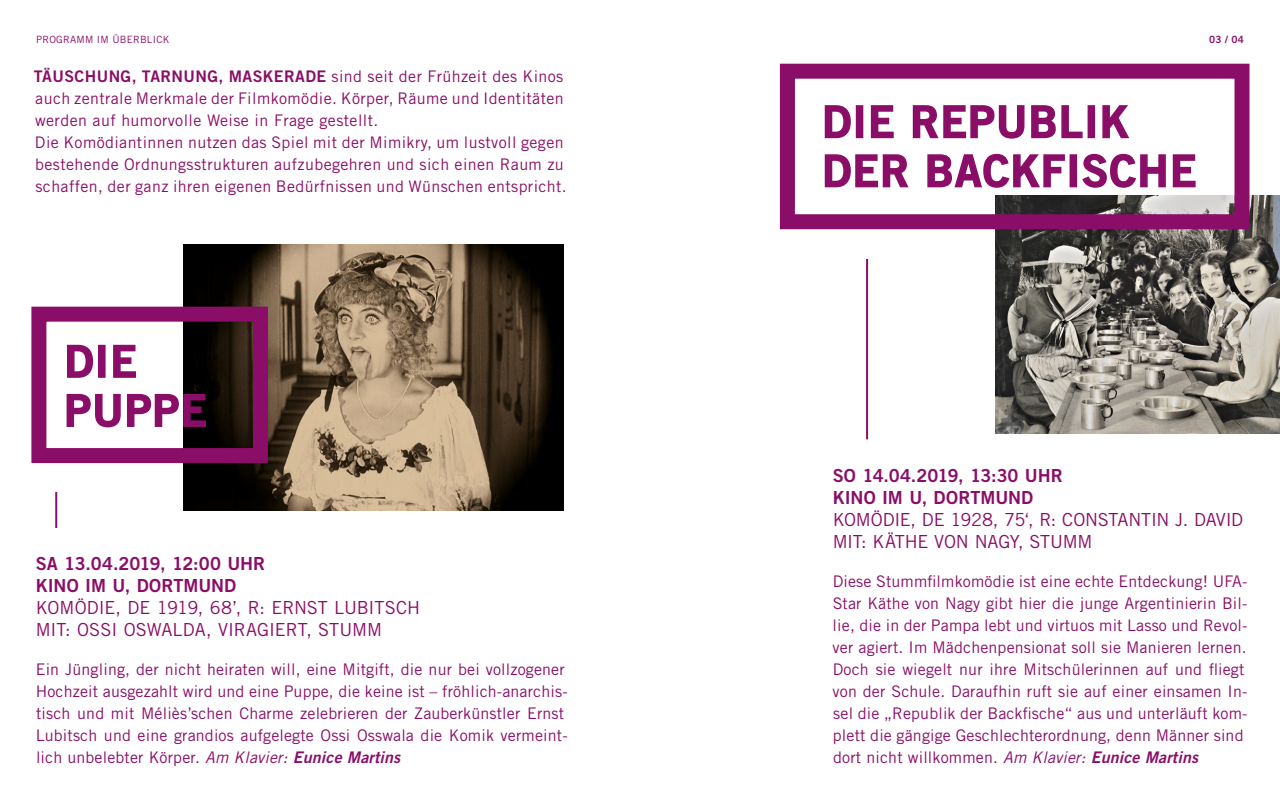
<style>
.page{position:relative;width:1280px;height:800px;background:#fff}
.page>*{position:absolute;margin:0;border:0;box-sizing:border-box;transform-origin:0 0}
.t1{font:18px "Trade Gothic LT Std";letter-spacing:-.01em;color:#8a0e67}
.t2{font:18px/22px "Trade Gothic LT Std Bd 2";color:#8a0e67}
.t3{font:18px "Trade Gothic LT Std";letter-spacing:-.03em;color:#8a0e67}
.t4{font:16px/22px "Trade Gothic LT Std";letter-spacing:.01em;color:#8a0e67}
.t5{font:16px "Trade Gothic LT Std Bd 2";letter-spacing:.025em;color:#8a0e67}
.t6{font:10px "Trade Gothic LT Std";letter-spacing:.025em;color:#8a0e67}
.t7{font:10px "Trade Gothic LT Std Bd 2";color:#8a0e67}
.s1{font-family:"Trade Gothic LT Std"}
.s2{font-style:italic}
.s3{font-family:"Trade Gothic LT Std Bd 2 Obl"}
</style>
<div class="page">
<img style="left:996px;top:195px;width:283px;height:238px">
<div style="left:780px;top:64px;width:470px;height:165px;border:15px solid #8a0e67"></div>
<hr style="left:866px;top:259px;width:2px;height:180px;background:#8a0e67">
<svg style="left:825px;top:105px;width:38px;height:33px"></svg>
<div style="left:857px;top:106px;width:6px;height:31px;background:#8a0e67"></div>
<svg style="left:871px;top:105px;width:23px;height:33px"></svg>
<svg style="left:913px;top:105px;width:112px;height:34px"></svg>
<svg style="left:1031px;top:105px;width:64px;height:33px"></svg>
<div style="left:1088px;top:106px;width:6px;height:31px;background:#8a0e67"></div>
<svg style="left:1102px;top:105px;width:27px;height:33px"></svg>
<svg style="left:825px;top:154px;width:84px;height:33px"></svg>
<svg style="left:927px;top:154px;width:239px;height:34px"></svg>
<svg style="left:1173px;top:154px;width:23px;height:33px"></svg>
<img style="left:184px;top:244px;width:380px;height:266px">
<div style="left:31px;top:307px;width:237px;height:156px;border:15px solid #8a0e67"></div>
<hr style="left:55px;top:492px;width:2px;height:36px;background:#8a0e67">
<svg style="left:67px;top:345px;width:39px;height:33px"></svg>
<div style="left:99px;top:346px;width:6px;height:31px;background:#8a0e67"></div>
<svg style="left:113px;top:345px;width:23px;height:33px"></svg>
<svg style="left:67px;top:394px;width:54px;height:33px"></svg>
<svg style="left:127px;top:394px;width:79px;height:33px"></svg>
<p class="t6" style="left:36px;top:34px;width:15px">Programm</p>
<p class="t6" style="left:97px;top:34px;width:43px">im Überbli</p>
<p class="t6" style="left:156px;top:34px;width:13px">ck</p>
<p class="t7" style="left:1209px;top:33px;width:36px">03 / 04</p>
<p class="t5" style="left:34px;top:67px;width:531px">TÄUSCHUNG, TARNUNG, MASKERADE <span class="s1">sind seit der Frühzeit des Kinos</span></p>
<p class="t4" style="left:35px;top:87px;width:533px">auch zentrale Merkmale der Filmkomödie. Körper, Räume und Identitäten werden auf humorvolle Weise in Frage gestellt.<br>Die Komödiantinnen nutzen das Spiel mit der Mimikry, um lustvoll gegen bestehende Ordnungsstrukturen aufzubegehren und sich einen Raum zu schaffen, der ganz ihren eigenen Bedürfnissen und Wünschen entspricht.</p>
<p class="t2" style="left:36px;top:552px;width:231px">SA 13.04.2019, 12:00 U HR<br>KINO IM U, DORTMUND</p>
<p class="t3" style="left:36px;top:597px;width:248px">Komödi e, DE 1919, 68’, R: Ernst</p>
<p class="t1" style="left:334px;top:597px;width:33px">Lubits</p>
<p class="t1" style="left:396px;top:597px;width:22px">ch</p>
<p class="t1" style="left:36px;top:619px;width:63px">mit: Ossi</p>
<p class="t1" style="left:124px;top:619px;width:25px">Oswalda</p>
<p class="t1" style="left:206px;top:619px;width:22px">, viragi</p>
<p class="t1" style="left:275px;top:619px;width:92px">ert, stumm</p>
<p class="t4" style="left:36px;top:658px;width:533px">Ein Jüngling, der nicht heiraten will, eine Mitgift, die nur bei vollzogener Hochzeit ausgezahlt wird und eine Puppe, die keine ist – fröhlich-anarchis&shy;tisch und mit Méliès’schen Charme zelebrieren der Zauberkünstler Ernst Lubitsch und eine grandios aufgelegte Ossi Osswala die Komik vermeint&shy;lich unbelebter Körper. <span class="s2">Am Klavier:</span> <span class="s3">Eunice Martins</span></p>
<p class="t2" style="left:833px;top:464px;width:231px">SO 14.04.2019, 13:30 U HR<br>KINO IM U, DORTMUND</p>
<p class="t1" style="left:833px;top:509px;width:241px">Komödi e, DE 1928, 75‘, R: Constantin</p>
<p class="t1" style="left:1175px;top:509px;width:41px">J. David</p>
<p class="t1" style="left:833px;top:531px;width:114px">mit: Käth e von</p>
<p class="t1" style="left:975px;top:531px;width:102px">Nagy, stumm</p>
<p class="t4" style="left:833px;top:570px;width:416px">Diese Stummfilmkomödie ist eine echte Entdeckung! U FA-Star Käthe von Nagy gibt hier die junge Argentinierin Bil&shy;lie, die in der Pampa lebt und virtuos mit Lasso und Revol&shy;ver agiert. Im Mädchenpensionat soll sie Manieren lernen.<br>Doch sie wiegelt nur ihre Mitschülerinnen auf und fliegt von der Schule. Daraufhin ruft sie auf einer einsamen In&shy;sel die „Republik der Backfische“ aus und unterläuft kom&shy;plett die gängige Geschlechterordnung, denn Männer sind dort nicht willkommen. <span class="s2">Am Klavier:</span> <span class="s3">Eunice Martins</span></p>
</div>
